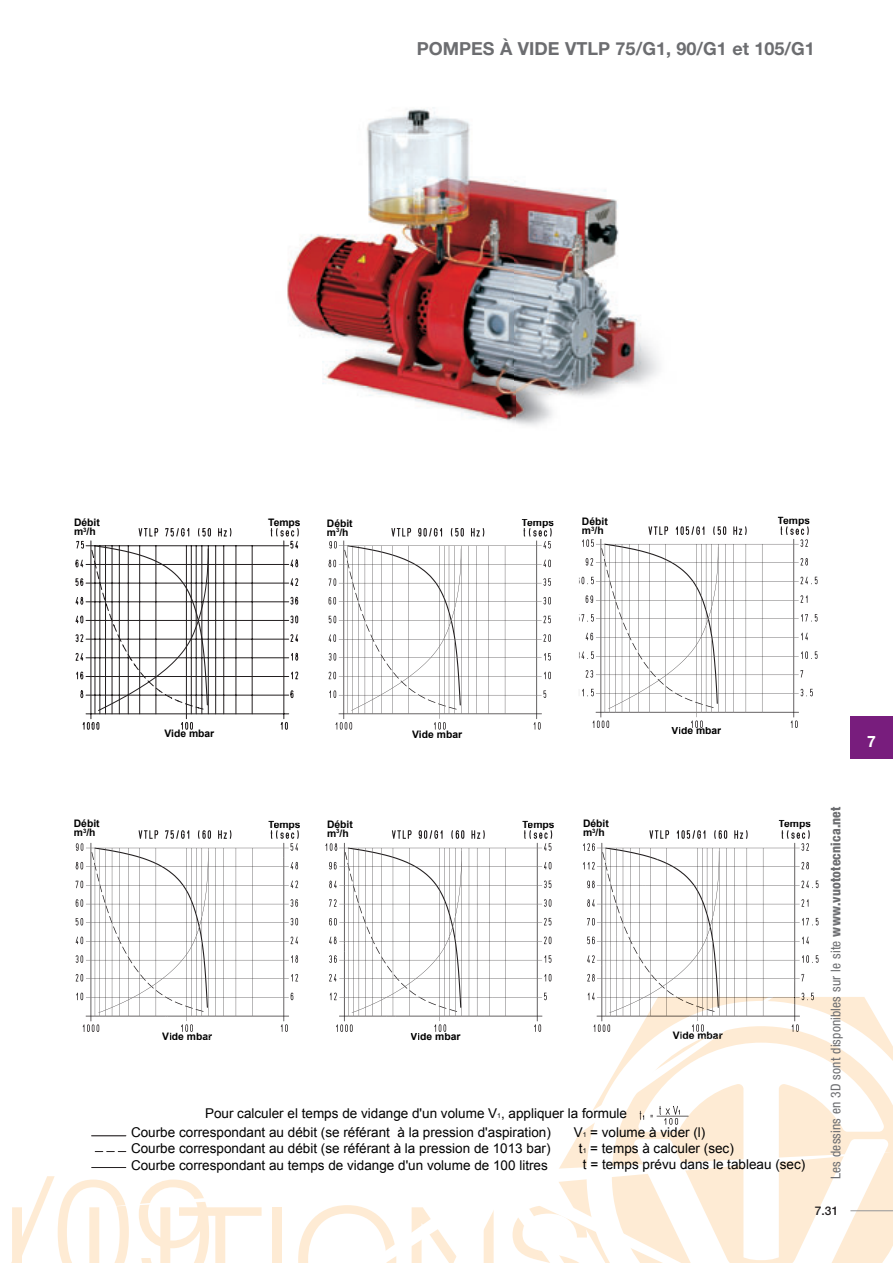
<style>
.page{position:relative;width:893px;height:1263px;background:#fff}
.page>*{position:absolute;margin:0;border:0;box-sizing:border-box;transform-origin:0 0}
.t1{font:700 18px "Helvetica Neue";color:#6c6d70}
.t2{font:700 15.75px "Helvetica Neue";color:#fff}
.t3{font:13.5px/16.2px "Arial";color:#000}
.t4{font:condensed 13.5px "Helvetica Neue";letter-spacing:.01em;color:#6c6d70}
.t5{font:500 12px "Helvetica Neue";color:#231f20}
.t6{font:700 10.35px/9px "Arial";color:#000}
.s1{font-size:6.75px}
.s2{font-weight:800}
</style>
<div class="page">
<svg style="left:75px;top:833px;width:818px;height:430px"></svg>
<div style="left:850px;top:716px;width:43px;height:43px;background:#781d7d"></div>
<hr style="left:850px;top:1210px;width:43px;height:1px;background:#939598">
<img style="left:287px;top:107px;width:372px;height:319px">
<svg style="left:579px;top:519px;width:238px;height:209px"></svg>
<svg style="left:75px;top:528px;width:224px;height:202px"></svg>
<svg style="left:583px;top:823px;width:235px;height:216px"></svg>
<svg style="left:328px;top:522px;width:224px;height:208px"></svg>
<svg style="left:325px;top:823px;width:227px;height:217px"></svg>
<svg style="left:76px;top:823px;width:223px;height:217px"></svg>
<svg style="left:650px;top:1106px;width:39px;height:19px"></svg>
<svg style="left:640px;top:1111px;width:4px;height:9px"></svg>
<hr style="left:92px;top:1167px;width:34px;height:1px;background:#231f20">
<svg style="left:95px;top:1151px;width:31px;height:1px"></svg>
<hr style="left:92px;top:1135px;width:34px;height:1px;background:#231f20">
<svg style="left:11px;top:1176px;width:251px;height:87px"></svg>
<h1 class="t1" style="left:417px;top:38px;width:399px">POMPES À VIDE VTLP 75/G1, 90/G1 et 105/G1</h1>
<p class="t6" style="left:74px;top:518px;width:27px">Débit m<sup>3</sup>/h</p>
<p class="t6" style="left:268px;top:518px;width:34px">Temps</p>
<p class="t6" style="left:327px;top:519px;width:27px">Débit m<sup>3</sup>/h</p>
<p class="t6" style="left:522px;top:518px;width:34px">Temps</p>
<p class="t6" style="left:582px;top:517px;width:27px">Débit m<sup>3</sup>/h</p>
<p class="t6" style="left:777px;top:516px;width:34px">Temps</p>
<p class="t6" style="left:74px;top:819px;width:27px">Débit m<sup>3</sup>/h</p>
<p class="t6" style="left:164px;top:729px;width:51px">Vide mbar</p>
<p class="t6" style="left:412px;top:730px;width:51px">Vide mbar</p>
<p class="t6" style="left:671px;top:726px;width:51px">Vide mbar</p>
<p class="t6" style="left:268px;top:820px;width:34px">Temps</p>
<p class="t6" style="left:327px;top:819px;width:27px">Débit m<sup>3</sup>/h</p>
<p class="t6" style="left:522px;top:820px;width:34px">Temps</p>
<p class="t6" style="left:583px;top:819px;width:27px">Débit m<sup>3</sup>/h</p>
<p class="t6" style="left:778px;top:819px;width:34px">Temps</p>
<p class="t6" style="left:162px;top:1032px;width:51px">Vide mbar</p>
<p class="t6" style="left:411px;top:1032px;width:51px">Vide mbar</p>
<p class="t6" style="left:673px;top:1030px;width:51px">Vide mbar</p>
<p class="t3" style="left:574px;top:1103px;width:133px;line-height:19.5px;text-indent:-369px">Pour calculer el temps de vidange d'un volume V<span class="s1">1</span>, appliquer la formule<br>V<span class="s1">1</span> = volume à vider (l)</p>
<p class="t3" style="left:579px;top:1140px;width:228px">t<span class="s1">1</span> = temps à calculer (sec)<br>t = temps prévu dans le tableau (sec)</p>
<p class="t3" style="left:131px;top:1124px;width:421px;text-align:justify">Courbe correspondant au débit (se référant à la pression d'aspiration)<br>Courbe correspondant au débit (se référant à la pression de 1013 bar)<br>Courbe correspondant au temps de vidange d'un volume de 100 litres</p>
<p class="t4" style="left:828px;top:1179px;width:374px;rotate:-90deg">Les dessins en 3D sont disponibles sur le site <span class="s2">www.vuototecnica.net</span></p>
<p class="t5" style="left:815px;top:1204px;width:25px">7.31</p>
<p class="t2" style="left:867px;top:731px;width:10px">7</p>
</div>
